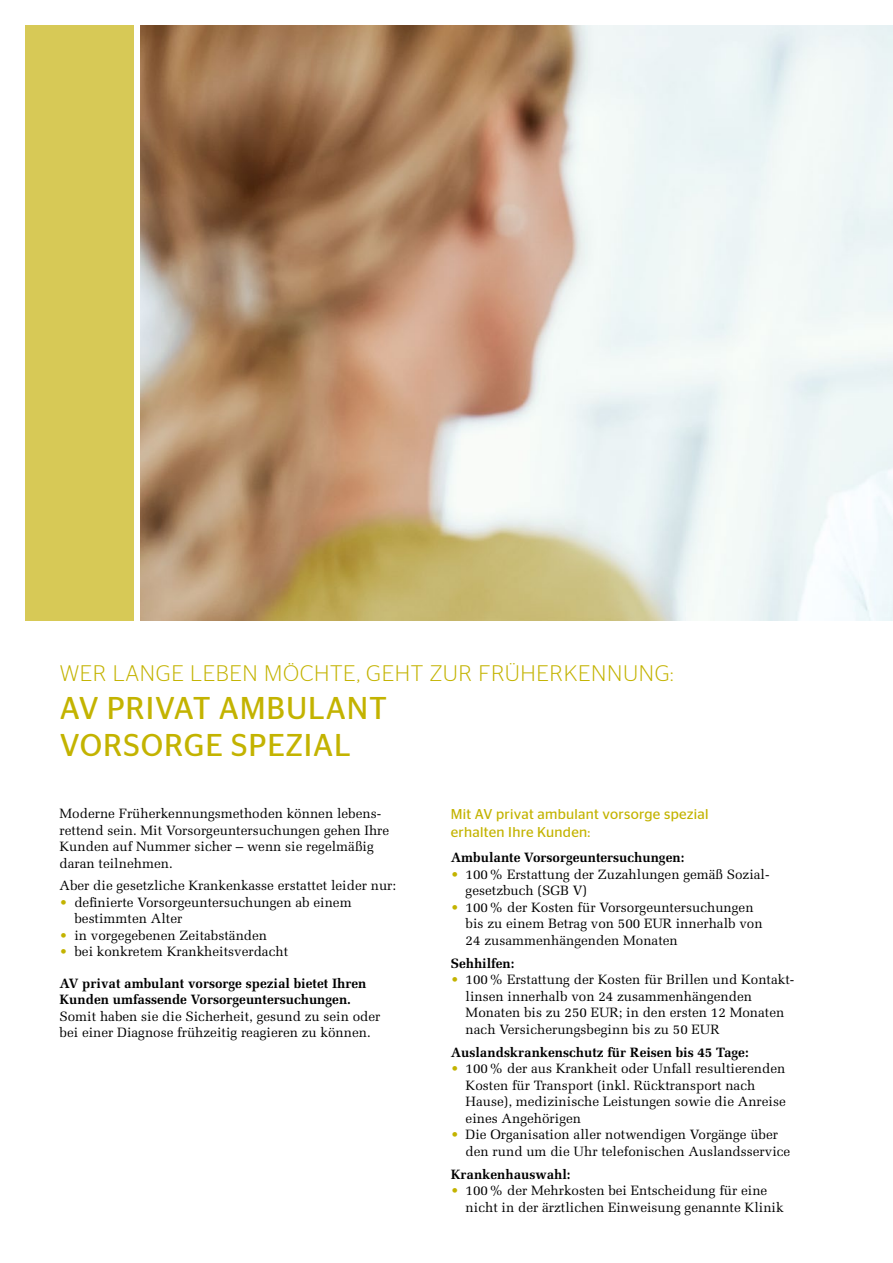
<style>
.page{position:relative;width:893px;height:1263px;background:#fff}
.page>*{position:absolute;margin:0;border:0;box-sizing:border-box;transform-origin:0 0}
.t1{font:31.5px/37.5px "Stag Sans";letter-spacing:.03em;color:#c3b300}
.t2{font:300 22.5px "Stag Sans";letter-spacing:.03em;color:#c3b300}
.t3{font:14.25px/18px "Stag Sans";letter-spacing:.02em;color:#c3b300}
.t4{font:13.5px/16.5px "Melior LT Std";color:#000}
.t5{font:700 13.5px/16.5px "Melior LT Std";color:#000}
.s1{color:#c3b300}
</style>
<div class="page">
<img style="left:140px;top:26px;width:753px;height:595px">
<div style="left:26px;top:26px;width:108px;height:595px;background:#d7c956"></div>
<h2 class="t2" style="left:60px;top:661px;width:615px">WER LANGE LEBEN MÖCHTE, GEHT ZUR FRÜHERKENNUNG:</h2>
<h1 class="t1" style="left:60px;top:689px;width:329px">AV PRIVAT AMBULANT<br>VORSORGE SPEZIAL</h1>
<p class="t4" style="left:60px;top:805px;width:331px">Moderne Früherkennungsmethoden können lebens&shy;rettend sein. Mit Vorsorgeuntersuchungen gehen Ihre Kunden auf Nummer sicher – wenn sie regelmäßig daran teilnehmen.</p>
<p class="t4" style="left:60px;top:877px;width:338px">Aber die gesetzliche Krankenkasse erstattet leider nur:</p>
<p class="t4" style="left:74px;top:894px;width:279px;text-indent:-15px"><span class="s1">•</span> definierte Vorsorgeuntersuchungen ab einem bestimmten Alter</p>
<p class="t4" style="left:60px;top:927px;width:209px"><span class="s1">•</span> in vorgegebenen Zeitabständen</p>
<p class="t4" style="left:60px;top:943px;width:230px"><span class="s1">•</span> bei konkretem Krankheitsverdacht</p>
<p class="t5" style="left:60px;top:975px;width:309px">AV privat ambulant vorsorge spezial bietet Ihren<br>Kunden umfassende Vorsorgeuntersuchungen.</p>
<p class="t4" style="left:60px;top:1008px;width:322px">Somit haben sie die Sicherheit, gesund zu sein oder bei einer Diagnose frühzeitig reagieren zu können.</p>
<p class="t3" style="left:451px;top:805px;width:259px">Mit AV privat ambulant vorsorge spezial erhalten Ihre Kunden:</p>
<p class="t5" style="left:451px;top:849px;width:235px">Ambulante Vorsorgeuntersuchungen:</p>
<p class="t4" style="left:466px;top:866px;width:305px;text-indent:-15px"><span class="s1">•</span> 100% Erstattung der Zuzahlungen gemäß Sozial&shy;gesetzbuch (SGB V)</p>
<p class="t4" style="left:466px;top:899px;width:299px;text-indent:-15px"><span class="s1">•</span> 100% der Kosten für Vorsorgeuntersuchungen bis zu einem Betrag von 500 EUR innerhalb von<br>24 zusammenhängenden Monaten</p>
<p class="t5" style="left:451px;top:955px;width:65px">Sehhilfen:</p>
<p class="t4" style="left:466px;top:971px;width:330px;text-indent:-15px"><span class="s1">•</span> 100% Erstattung der Kosten für Brillen und Kontakt&shy;linsen innerhalb von 24 zusammenhängenden Monaten bis zu 250 EUR; in den ersten 12 Monaten nach Versicherungsbeginn bis zu 50 EUR</p>
<p class="t5" style="left:451px;top:1044px;width:299px">Auslandskrankenschutz für Reisen bis 45 Tage:</p>
<p class="t4" style="left:466px;top:1060px;width:322px;text-indent:-15px"><span class="s1">•</span> 100% der aus Krankheit oder Unfall resultierenden Kosten für Transport (inkl. Rücktransport nach Hause), medizinische Leistungen sowie die Anreise eines Angehörigen</p>
<p class="t4" style="left:466px;top:1126px;width:326px;text-indent:-15px"><span class="s1">•</span> Die Organisation aller notwendigen Vorgänge über den rund um die Uhr telefonischen Auslandsservice</p>
<p class="t5" style="left:451px;top:1165px;width:121px">Krankenhauswahl:</p>
<p class="t4" style="left:466px;top:1182px;width:319px;text-indent:-15px"><span class="s1">•</span> 100% der Mehrkosten bei Entscheidung für eine nicht in der ärztlichen Einweisung genannte Klinik</p>
</div>
